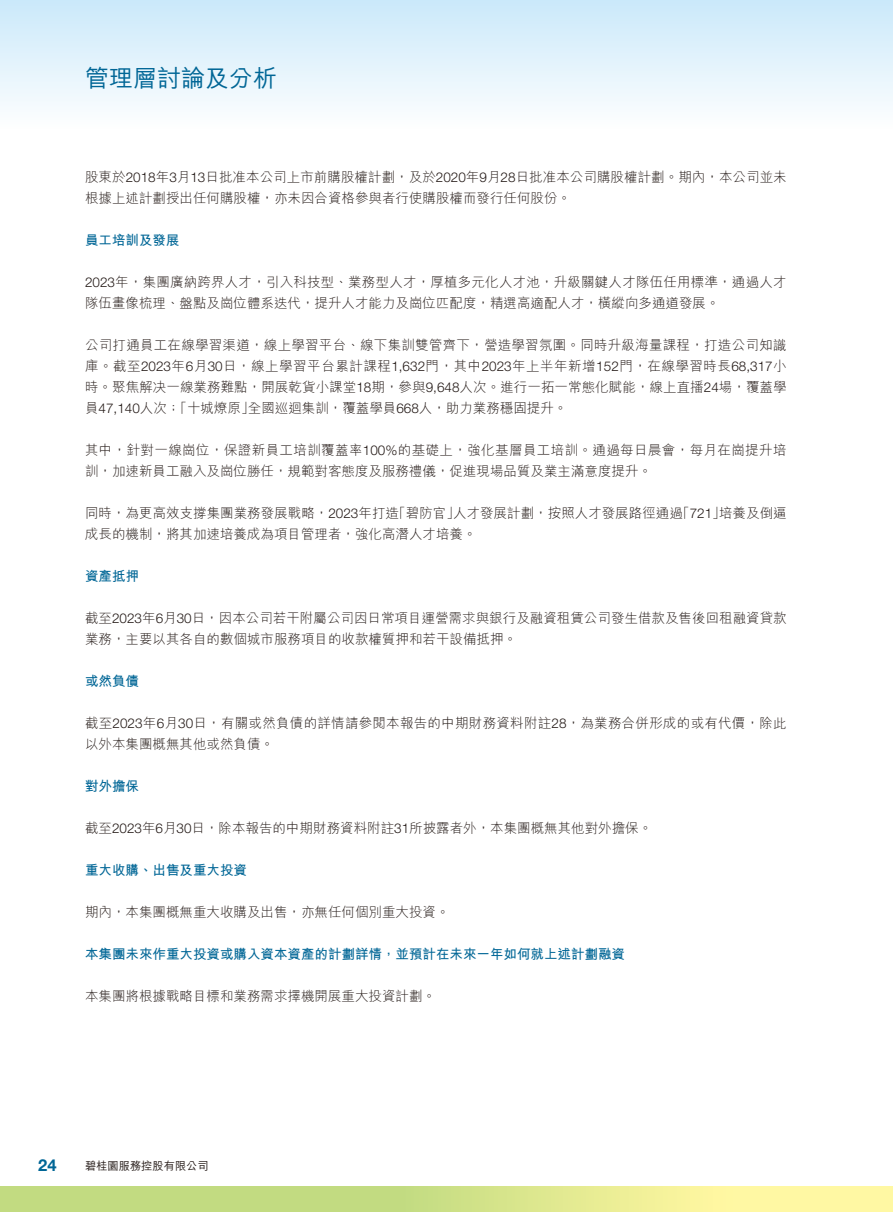
<style>
.page{position:relative;width:893px;height:1212px;background:#fff}
.page>*{position:absolute;margin:0;border:0;box-sizing:border-box;transform-origin:0 0}
.t1{font:500 24px "M Hei HK";color:#006696}
.t2{font:700 16.5px "Helvetica Neue LT Std";color:#006696}
.t3{font:300 13.5px/21px "M Hei HK";color:#231916}
.t4{font:300 13.5px/21px "M Hei HK";letter-spacing:.03em;color:#231916}
.t5{font:700 13.5px "M Hei HK";color:#006696}
.t6{font:300 13.5px/21px "M Hei HK";letter-spacing:.02em;color:#231916}
.t7{font:500 11.25px "M Hei HK";color:#231916}
.s1{font-family:"Helvetica Neue LT Std"}
</style>
<div class="page">
<div style="left:0;top:0;width:893px;height:138px;background:linear-gradient(to bottom,#cae9fa,#fff)"></div>
<svg style="left:0;top:1186px;width:893px;height:26px;background:#d8e58d"></svg>
<h1 class="t1" style="left:85px;top:61px;width:193px">管理層討論及分析</h1>
<p class="t3" style="left:85px;top:166px;width:703px">股東於<span class="s1">2018</span>年<span class="s1">3</span>月<span class="s1">13</span>日批准本公司上市前購股權計劃，及於<span class="s1">2020</span>年<span class="s1">9</span>月<span class="s1">28</span>日批准本公司購股權計劃。期內，本公司並未根據上述計劃授出任何購股權，亦未因合資格參與者行使購股權而發行任何股份。</p>
<p class="t5" style="left:85px;top:230px;width:96px">員工培訓及發展</p>
<p class="t3" style="left:85px;top:271px;width:703px"><span class="s1">2023</span>年，集團廣納跨界人才，引入科技型、業務型人才，厚植多元化人才池，升級關鍵人才隊伍任用標準，通過人才隊伍畫像梳理、盤點及崗位體系迭代，提升人才能力及崗位匹配度，精選高適配人才，橫縱向多通道發展。</p>
<p class="t3" style="left:85px;top:334px;width:703px;text-align:justify">公司打通員工在線學習渠道，線上學習平台、線下集訓雙管齊下，營造學習氛圍。同時升級海量課程，打造公司知識庫。截至<span class="s1">2023</span>年<span class="s1">6</span>月<span class="s1">30</span>日，線上學習平台累計課程<span class="s1">1,632</span>門，其中<span class="s1">2023</span>年上半年新增<span class="s1">152</span>門，在線學習時長<span class="s1">68,317</span>小時。聚焦解决一線業務難點，開展乾貨小課堂<span class="s1">18</span>期，參與<span class="s1">9,648</span>人次。進行一拓一常態化賦能，線上直播<span class="s1">24</span>場，覆蓋學員<span class="s1">47,140</span>人次；「十城燎原」全國巡迴集訓，覆蓋學員<span class="s1">668</span>人，助力業務穩固提升。</p>
<p class="t4" style="left:85px;top:439px;width:703px">其中，針對一線崗位，保證新員工培訓覆蓋率<span class="s1">100%</span>的基礎上，強化基層員工培訓。通過每日晨會，每月在崗提升培訓，加速新員工融入及崗位勝任，規範對客態度及服務禮儀，促進現場品質及業主滿意度提升。</p>
<p class="t3" style="left:85px;top:502px;width:703px">同時，為更高效支撐集團業務發展戰略，<span class="s1">2023</span>年打造「碧防官」人才發展計劃，按照人才發展路徑通過「<span class="s1">721</span>」培養及倒逼成長的機制，將其加速培養成為項目管理者，強化高潛人才培養。</p>
<p class="t5" style="left:85px;top:566px;width:55px">資產抵押</p>
<p class="t3" style="left:85px;top:607px;width:703px">截至<span class="s1">2023</span>年<span class="s1">6</span>月<span class="s1">30</span>日，因本公司若干附屬公司因日常項目運營需求與銀行及融資租賃公司發生借款及售後回租融資貸款業務，主要以其各自的數個城市服務項目的收款權質押和若干設備抵押。</p>
<p class="t5" style="left:85px;top:671px;width:55px">或然負債</p>
<p class="t6" style="left:85px;top:712px;width:703px">截至<span class="s1">2023</span>年<span class="s1">6</span>月<span class="s1">30</span>日，有關或然負債的詳情請參閱本報告的中期財務資料附註<span class="s1">28</span>，為業務合併形成的或有代價，除此以外本集團概無其他或然負債。</p>
<p class="t5" style="left:85px;top:776px;width:55px">對外擔保</p>
<p class="t3" style="left:85px;top:817px;width:569px">截至<span class="s1">2023</span>年<span class="s1">6</span>月<span class="s1">30</span>日，除本報告的中期財務資料附註<span class="s1">31</span>所披露者外，本集團概無其他對外擔保。</p>
<p class="t5" style="left:85px;top:860px;width:164px">重大收購、出售及重大投資</p>
<p class="t3" style="left:85px;top:901px;width:366px">期內，本集團概無重大收購及出售，亦無任何個別重大投資。</p>
<p class="t5" style="left:85px;top:944px;width:542px">本集團未來作重大投資或購入資本資產的計劃詳情，並預計在未來一年如何就上述計劃融資</p>
<p class="t3" style="left:85px;top:985px;width:353px">本集團將根據戰略目標和業務需求擇機開展重大投資計劃。</p>
<p class="t2" style="left:38px;top:1155px;width:20px">24</p>
<p class="t7" style="left:85px;top:1158px;width:125px">碧桂園服務控股有限公司</p>
</div>
